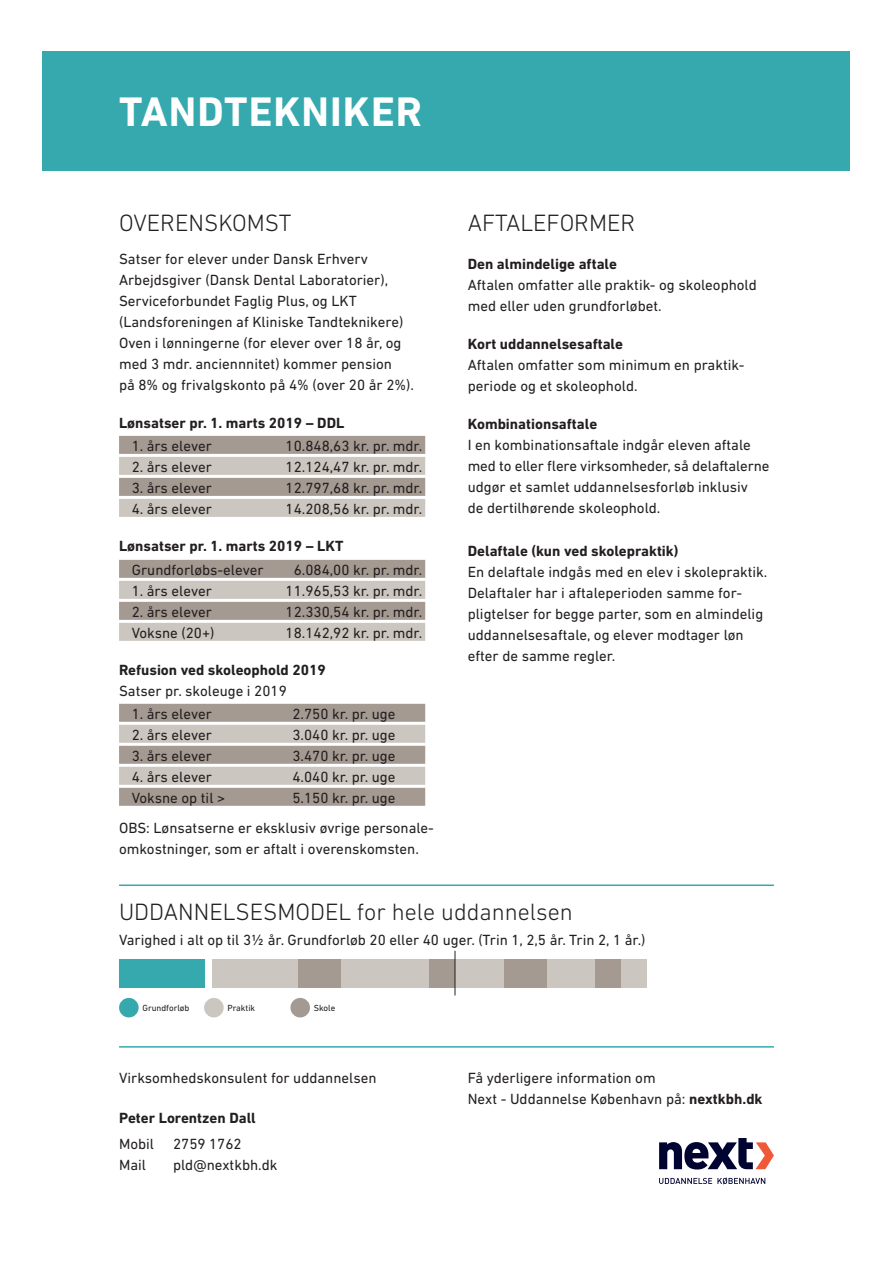
<style>
.page{position:relative;width:893px;height:1263px;background:#fff}
.page>*{position:absolute;margin:0;border:0;box-sizing:border-box;transform-origin:0 0}
.t1{font:700 42px "DIN Next LT Pro";letter-spacing:.025em;color:#fff}
.t2{font:300 24px "DIN Next LT Pro";color:#231f20}
.t3{font:15px/21px "DIN Next LT Pro";color:#231f20}
.t4{font:700 15px "DIN Next LT Pro";color:#231f20}
.t5{font:9px "DIN Next LT Pro";color:#231f20}
.s1{font-weight:700}
</style>
<div class="page">
<div style="left:43px;top:51px;width:807px;height:119px;background:#36a9af"></div>
<div style="left:119px;top:436px;width:306px;height:18px;background:#a59a92"></div>
<div style="left:119px;top:457px;width:306px;height:18px;background:#ccc6c0"></div>
<div style="left:119px;top:478px;width:306px;height:18px;background:#a59a92"></div>
<div style="left:119px;top:499px;width:306px;height:18px;background:#ccc6c0"></div>
<div style="left:119px;top:560px;width:306px;height:18px;background:#a59a92"></div>
<div style="left:119px;top:581px;width:306px;height:18px;background:#ccc6c0"></div>
<div style="left:119px;top:602px;width:306px;height:18px;background:#a59a92"></div>
<div style="left:119px;top:623px;width:306px;height:18px;background:#ccc6c0"></div>
<div style="left:119px;top:704px;width:306px;height:18px;background:#a59a92"></div>
<div style="left:119px;top:725px;width:306px;height:18px;background:#ccc6c0"></div>
<div style="left:119px;top:746px;width:306px;height:18px;background:#a59a92"></div>
<div style="left:119px;top:767px;width:306px;height:18px;background:#ccc6c0"></div>
<div style="left:119px;top:788px;width:306px;height:18px;background:#a59a92"></div>
<div style="left:119px;top:959px;width:85px;height:28px;background:#36a9af"></div>
<div style="left:119px;top:998px;width:20px;height:19px;background:#36a9af;border-radius:50%"></div>
<div style="left:204px;top:998px;width:20px;height:19px;background:#ccc6c0;border-radius:50%"></div>
<div style="left:290px;top:998px;width:20px;height:19px;background:#a59a92;border-radius:50%"></div>
<hr style="left:119px;top:884px;width:655px;height:2px;background:#36a9af">
<hr style="left:119px;top:1046px;width:655px;height:1px;background:#36a9af">
<svg style="left:659px;top:1138px;width:115px;height:31px"></svg>
<svg style="left:659px;top:1177px;width:106px;height:7px"></svg>
<div style="left:213px;top:959px;width:434px;height:28px;background:#ccc6c0"></div>
<div style="left:429px;top:959px;width:26px;height:28px;background:#a59a92"></div>
<div style="left:595px;top:959px;width:26px;height:28px;background:#a59a92"></div>
<div style="left:298px;top:959px;width:43px;height:28px;background:#a59a92"></div>
<div style="left:504px;top:959px;width:43px;height:28px;background:#a59a92"></div>
<hr style="left:455px;top:951px;width:1px;height:44px;background:#231f20">
<h1 class="t1" style="left:119px;top:87px;width:304px">TANDTEKNIKER</h1>
<h2 class="t2" style="left:119px;top:209px;width:174px">OVERENSKOMST</h2>
<p class="t3" style="left:119px;top:249px;width:296px">Satser for elever under Dansk Erhverv Arbejdsgiver (Dansk Dental Laboratorier), Serviceforbundet Faglig Plus, og LKT (Landsforeningen af Kliniske Tandteknikere)<br>Oven i lønningerne (for elever over 18 år, og med 3 mdr. anciennnitet) kommer pension<br>på 8% og frivalgskonto på 4% (over 20 år 2%).</p>
<p class="t4" style="left:119px;top:414px;width:227px">Lønsatser pr. 1. marts 2019 – DDL</p>
<p class="t3" style="left:132px;top:435px;width:82px">1. års elever</p>
<p class="t3" style="left:286px;top:435px;width:138px">10.848,63 kr. pr. mdr.</p>
<p class="t3" style="left:132px;top:456px;width:82px">2. års elever</p>
<p class="t3" style="left:286px;top:456px;width:138px">12.124,47 kr. pr. mdr.</p>
<p class="t3" style="left:132px;top:477px;width:82px">3. års elever</p>
<p class="t3" style="left:286px;top:477px;width:138px">12.797,68 kr. pr. mdr.</p>
<p class="t3" style="left:132px;top:498px;width:82px">4. års elever</p>
<p class="t3" style="left:286px;top:498px;width:138px">14.208,56 kr. pr. mdr.</p>
<p class="t4" style="left:119px;top:537px;width:226px">Lønsatser pr. 1. marts 2019 – LKT</p>
<p class="t3" style="left:132px;top:559px;width:133px">Grundforløbs-elever</p>
<p class="t3" style="left:294px;top:559px;width:130px">6.084,00 kr. pr. mdr.</p>
<p class="t3" style="left:132px;top:580px;width:82px">1. års elever</p>
<p class="t3" style="left:286px;top:580px;width:138px">11.965,53 kr. pr. mdr.</p>
<p class="t3" style="left:132px;top:601px;width:82px">2. års elever</p>
<p class="t3" style="left:286px;top:601px;width:138px">12.330,54 kr. pr. mdr.</p>
<p class="t3" style="left:132px;top:622px;width:84px">Voksne (20+)</p>
<p class="t3" style="left:286px;top:622px;width:138px">18.142,92 kr. pr. mdr.</p>
<p class="t4" style="left:119px;top:661px;width:208px">Refusion ved skoleophold 2019</p>
<p class="t3" style="left:119px;top:680px;width:169px">Satser pr. skoleuge i 2019</p>
<p class="t3" style="left:132px;top:703px;width:82px">1. års elever</p>
<p class="t3" style="left:292px;top:703px;width:105px">2.750 kr. pr. uge</p>
<p class="t3" style="left:132px;top:724px;width:82px">2. års elever</p>
<p class="t3" style="left:292px;top:724px;width:105px">3.040 kr. pr. uge</p>
<p class="t3" style="left:132px;top:745px;width:82px">3. års elever</p>
<p class="t3" style="left:292px;top:745px;width:105px">3.470 kr. pr. uge</p>
<p class="t3" style="left:132px;top:766px;width:82px">4. års elever</p>
<p class="t3" style="left:292px;top:766px;width:105px">4.040 kr. pr. uge</p>
<p class="t3" style="left:132px;top:787px;width:95px">Voksne op til &gt;</p>
<p class="t3" style="left:292px;top:787px;width:105px">5.150 kr. pr. uge</p>
<p class="t3" style="left:119px;top:817px;width:316px">OBS: Lønsatserne er eksklusiv øvrige personale&shy;omkostninger, som er aftalt i overenskomsten.</p>
<h2 class="t2" style="left:468px;top:209px;width:169px">AFTALEFORMER</h2>
<p class="t4" style="left:468px;top:255px;width:151px">Den almindelige aftale</p>
<p class="t3" style="left:468px;top:274px;width:291px">Aftalen omfatter alle praktik- og skoleophold med eller uden grundforløbet.</p>
<p class="t4" style="left:468px;top:335px;width:157px">Kort uddannelsesaftale</p>
<p class="t3" style="left:468px;top:354px;width:278px">Aftalen omfatter som minimum en praktik&shy;periode og et skoleophold.</p>
<p class="t4" style="left:468px;top:415px;width:131px">Kombinationsaftale</p>
<p class="t3" style="left:468px;top:434px;width:303px">I en kombinationsaftale indgår eleven aftale med to eller flere virksomheder, så delaftalerne udgør et samlet uddannelsesforløb inklusiv<br>de dertilhørende skoleophold.</p>
<p class="t4" style="left:468px;top:542px;width:212px">Delaftale (kun ved skolepraktik)</p>
<p class="t3" style="left:468px;top:561px;width:301px">En delaftale indgås med en elev i skolepraktik.<br>Delaftaler har i aftaleperioden samme for&shy;pligtelser for begge parter, som en almindelig uddannelsesaftale, og elever modtager løn efter de samme regler.</p>
<h2 class="t2" style="left:119px;top:897px;width:455px">UDDANNELSESMODEL for hele uddannelsen</h2>
<p class="t3" style="left:119px;top:929px;width:528px">Varighed i alt op til 3½ år. Grundforløb 20 eller 40 uger. (Trin 1, 2,5 år. Trin 2, 1 år.)</p>
<p class="t5" style="left:142px;top:1003px;width:49px">Grundforløb</p>
<p class="t5" style="left:227px;top:1003px;width:29px">Praktik</p>
<p class="t5" style="left:314px;top:1003px;width:23px">Skole</p>
<p class="t3" style="left:119px;top:1067px;width:259px">Virksomhedskonsulent for uddannelsen</p>
<p class="t3" style="left:468px;top:1067px;width:296px">Få yderligere information om<br>Next - Uddannelse København på: <span class="s1">nextkbh.dk</span></p>
<p class="t4" style="left:119px;top:1109px;width:138px">Peter Lorentzen Dall</p>
<p class="t3" style="left:119px;top:1133px;width:37px">Mobil</p>
<p class="t3" style="left:173px;top:1133px;width:70px">2759 1762</p>
<p class="t3" style="left:119px;top:1154px;width:28px">Mail</p>
<p class="t3" style="left:173px;top:1154px;width:106px">pld@nextkbh.dk</p>
</div>
